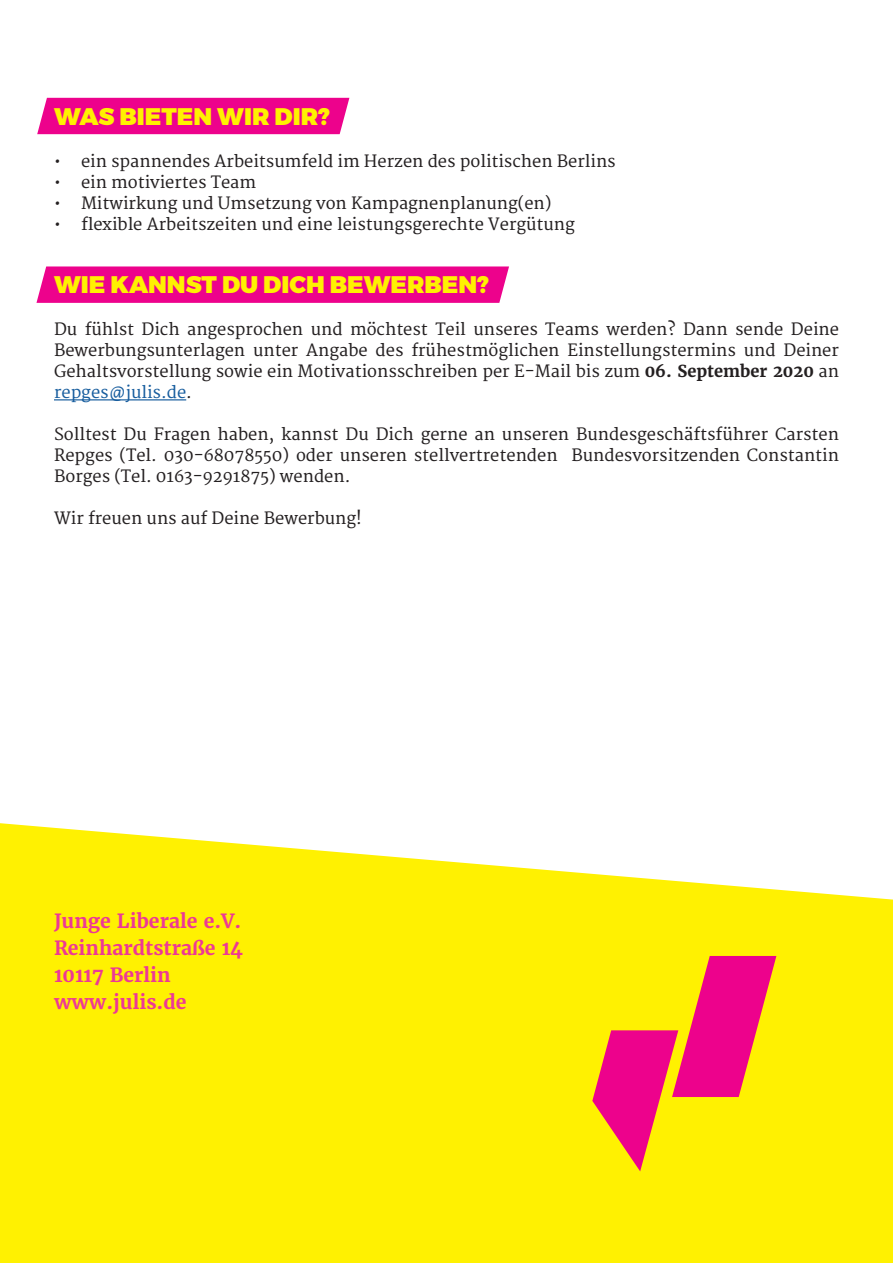
<style>
.page{position:relative;width:893px;height:1263px;background:#fff}
.page>*{position:absolute;margin:0;border:0;box-sizing:border-box;transform-origin:0 0}
.t1{font:900 24px "Montserrat";color:#fff101}
.t2{font:700 19.5px "Merriweather";color:#ed3896}
.t3{font:16.5px/21px "Merriweather";color:#231f20;text-align:justify}
.s1{font-weight:700}
.s2{color:#175d9e}
</style>
<div class="page">
<svg style="left:0;top:823px;width:893px;height:440px;background:#fef219"></svg>
<div style="left:37px;top:98px;width:312px;height:36px;background:#ed028c"></div>
<svg style="left:36px;top:266px;width:473px;height:37px;background:#ed0b90"></svg>
<hr style="left:54px;top:399px;width:132px;height:1px;background:#175d9e">
<svg style="left:592px;top:956px;width:184px;height:215px;background:#f78d3a"></svg>
<p class="t1" style="left:54px;top:102px;width:278px">WAS BIETEN WIR DIR?</p>
<p class="t3" style="left:54px;top:152px;width:563px">• ein spannendes Arbeitsumfeld im Herzen des politischen Berlins</p>
<p class="t3" style="left:54px;top:173px;width:204px">• ein motiviertes Team</p>
<p class="t3" style="left:54px;top:194px;width:499px">• Mitwirkung und Umsetzung von Kampagnenplanung(en)</p>
<p class="t3" style="left:54px;top:215px;width:522px">• flexible Arbeitszeiten und eine leistungsgerechte Vergütung</p>
<p class="t1" style="left:54px;top:270px;width:437px">WIE KANNST DU DICH BEWERBEN?</p>
<p class="t3" style="left:54px;top:320px;width:786px">Du fühlst Dich angesprochen und möchtest Teil unseres Teams werden? Dann sende Deine Bewerbungsunterlagen unter Angabe des frühestmöglichen Einstellungstermins und Deiner Gehaltsvorstellung sowie ein Motivationsschreiben per E-Mail bis zum <span class="s1">06. September 2020</span> an <span class="s2">repges@julis.de</span>.</p>
<p class="t3" style="left:54px;top:425px;width:786px">Solltest Du Fragen haben, kannst Du Dich gerne an unseren Bundesgeschäftsführer Carsten Repges (Tel. 030-68078550) oder unseren stellvertretenden Bundesvorsitzenden Constantin Borges (Tel. 0163-9291875) wenden.</p>
<p class="t3" style="left:54px;top:509px;width:309px">Wir freuen uns auf Deine Bewerbung!</p>
<p class="t2" style="left:54px;top:909px;width:189px">Junge Liberale e.V.</p>
<p class="t2" style="left:54px;top:936px;width:190px">Reinhardtstraße 14</p>
<p class="t2" style="left:54px;top:963px;width:118px">10117 Berlin</p>
<p class="t2" style="left:54px;top:990px;width:134px">www.julis.de</p>
</div>
